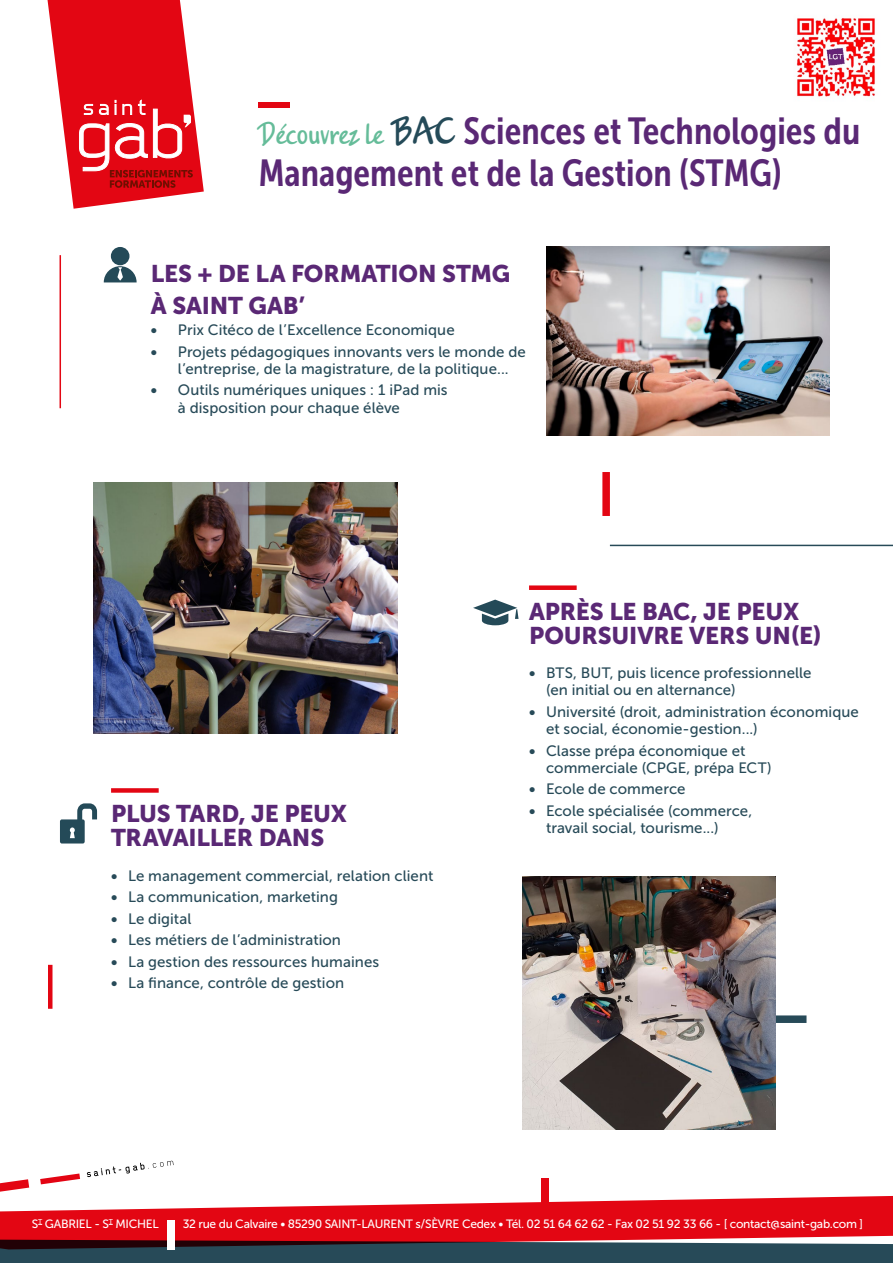
<style>
.page{position:relative;width:893px;height:1263px;background:#fff}
.page>*{position:absolute;margin:0;border:0;box-sizing:border-box;transform-origin:0 0}
.t1{font:37.5px/42px "Museo Sans Cond 700";color:#5a2875}
.t2{font:24px/24px "Museo Sans 900";letter-spacing:-.01em;color:#5a2875}
.t3{font:15px/17.2px "Museo Sans 500";letter-spacing:.005em;color:#274a58}
.t4{font:12px "Museo Sans 500";letter-spacing:-.025em;color:#fff}
.s1{font-family:"Jakob";font-size:27px;color:#65bc99}
.s2{font-family:"Jakob";font-size:33px;color:#244a58}
.s3{font-family:"Museo Sans 700"}
</style>
<div class="page">
<svg style="left:47px;top:0;width:157px;height:209px"></svg>
<div style="left:0;top:1249px;width:893px;height:14px;background:#274a58"></div>
<svg style="left:0;top:1196px;width:893px;height:53px;fill:#e30613"></svg>
<div style="left:167px;top:1220px;width:7px;height:29px;background:#fff"></div>
<div style="left:541px;top:1178px;width:8px;height:30px;background:#e30613"></div>
<svg style="left:0;top:1179px;width:29px;height:13px"></svg>
<svg style="left:87px;top:1161px;width:87px;height:16px"></svg>
<svg style="left:40px;top:1173px;width:40px;height:11px"></svg>
<div style="left:259px;top:102px;width:31px;height:6px;background:#e30613"></div>
<hr style="left:60px;top:255px;width:1px;height:153px;background:#e30613">
<div style="left:771px;top:1015px;width:35px;height:8px;background:#274a58"></div>
<div style="left:602px;top:472px;width:8px;height:44px;background:#e30613"></div>
<div style="left:529px;top:585px;width:48px;height:5px;background:#e30613"></div>
<div style="left:111px;top:788px;width:48px;height:5px;background:#e30613"></div>
<img style="left:94px;top:483px;width:304px;height:251px">
<img style="left:522px;top:877px;width:253px;height:252px">
<img style="left:547px;top:247px;width:282px;height:189px">
<hr style="left:48px;top:965px;width:4px;height:44px;background:#e30613">
<svg style="left:473px;top:600px;width:46px;height:25px"></svg>
<div style="left:111px;top:247px;width:18px;height:18px;background:#244a58;border-radius:50%"></div>
<svg style="left:104px;top:266px;width:33px;height:16px"></svg>
<hr style="left:610px;top:545px;width:283px;height:1px;background:#274a58">
<svg style="left:60px;top:803px;width:37px;height:40px"></svg>
<img style="left:796px;top:18px;width:79px;height:79px">
<h1 class="t1" style="left:259px;top:110px;width:603px"><span class="s1">Découvrez le</span> <span class="s2">BAC</span> Sciences et Technologies du<br>Management et de la Gestion (STMG)</h1>
<h2 class="t2" style="left:151px;top:257px;width:361px;line-height:31.8px">LES + DE LA FORMATION STMG<br>À SAINT GAB’</h2>
<p class="t3" style="left:151px;top:321px;width:305px"><span class="s3">•</span> Prix Citéco de l’Excellence Economique</p>
<p class="t3" style="left:178px;top:343px;width:349px;text-indent:-27px"><span class="s3">•</span> Projets pédagogiques innovants vers le monde de l’entreprise, de la magistrature, de la politique...</p>
<p class="t3" style="left:178px;top:381px;width:271px;text-indent:-27px"><span class="s3">•</span> Outils numériques uniques : 1 iPad mis à disposition pour chaque élève</p>
<h2 class="t2" style="left:111px;top:802px;width:238px">PLUS TARD, JE PEUX<br>TRAVAILLER DANS</h2>
<p class="t3" style="left:111px;top:867px;width:324px"><span class="s3">•</span> Le management commercial, relation client</p>
<p class="t3" style="left:111px;top:888px;width:228px"><span class="s3">•</span> La communication, marketing</p>
<p class="t3" style="left:111px;top:910px;width:82px"><span class="s3">•</span> Le digital</p>
<p class="t3" style="left:111px;top:931px;width:231px"><span class="s3">•</span> Les métiers de l’administration</p>
<p class="t3" style="left:111px;top:953px;width:270px"><span class="s3">•</span> La gestion des ressources humaines</p>
<p class="t3" style="left:111px;top:974px;width:235px"><span class="s3">•</span> La finance, contrôle de gestion</p>
<h2 class="t2" style="left:529px;top:599px;width:294px">APRÈS LE BAC, JE PEUX<br>POURSUIVRE VERS UN(E)</h2>
<p class="t3" style="left:546px;top:664px;width:267px;text-indent:-17px"><span class="s3">•</span> BTS, BUT, puis licence professionnelle (en initial ou en alternance)</p>
<p class="t3" style="left:546px;top:703px;width:314px;text-indent:-17px"><span class="s3">•</span> Université (droit, administration économique et social, économie-gestion...)</p>
<p class="t3" style="left:546px;top:742px;width:227px;text-indent:-17px"><span class="s3">•</span> Classe prépa économique et commerciale (CPGE, prépa ECT)</p>
<p class="t3" style="left:529px;top:780px;width:158px"><span class="s3">•</span> Ecole de commerce</p>
<p class="t3" style="left:546px;top:802px;width:208px;text-indent:-17px"><span class="s3">•</span> Ecole spécialisée (commerce, travail social, tourisme...)</p>
<p class="t4" style="left:32px;top:1217px;width:833px">S<sup>T</sup> GABRIEL - S<sup>T</sup> MICHEL • 32 rue du Calvaire • 85290 SAINT-LAURENT s/SÈVRE Cedex • Tél. 02 51 64 62 62 - Fax 02 51 92 33 66 - [ contact@saint-gab.com ]</p>
</div>
